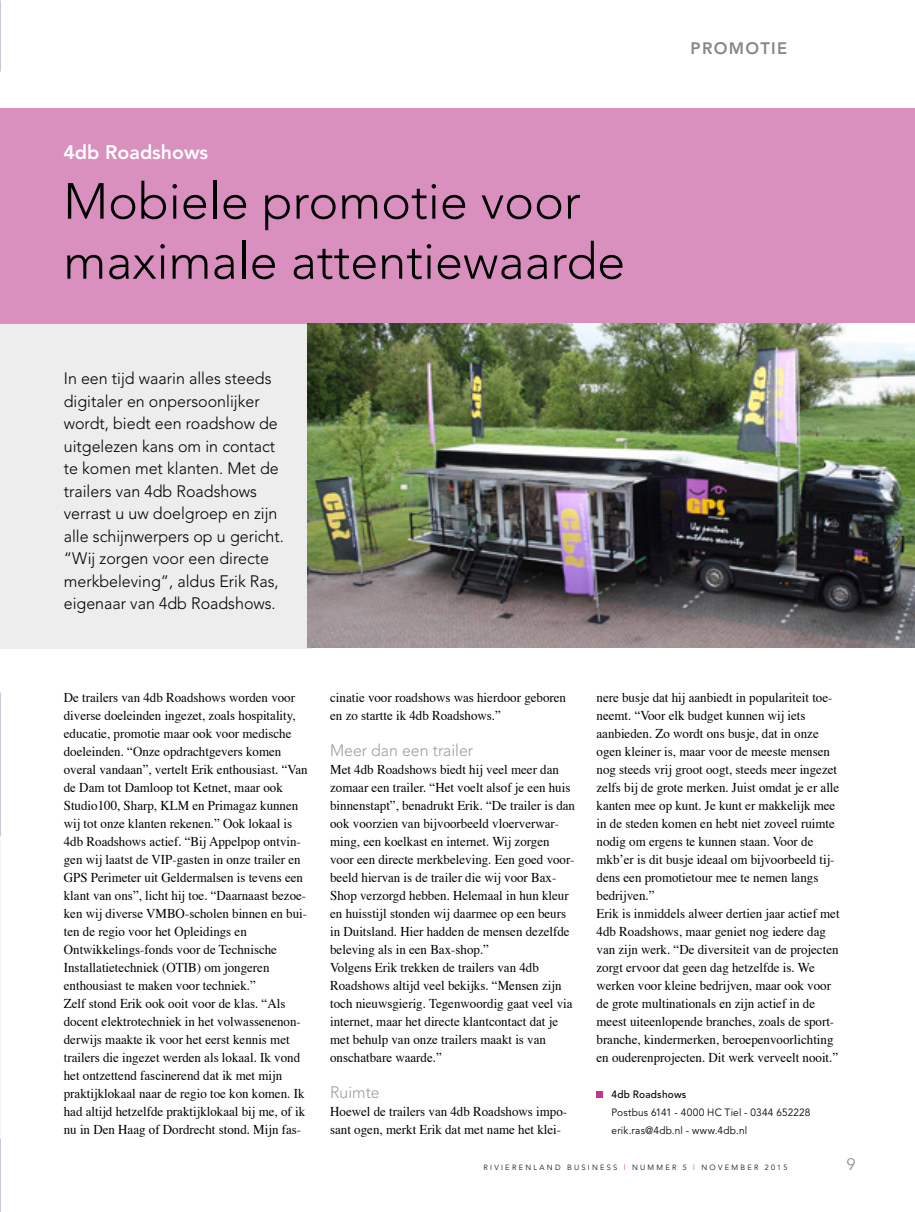
<style>
.page{position:relative;width:915px;height:1212px;background:#fff}
.page>*{position:absolute;margin:0;border:0;box-sizing:border-box;transform-origin:0 0}
.t1{font:300 50.25px/60px "Avenir";color:#000}
.t2{font:800 19.5px "Avenir";color:#fff}
.t3{font:300 16.5px/22.5px "Avenir";color:#000}
.t4{font:300 16.5px "Avenir";color:#9d9d9c;scale:.96 1}
.t5{font:800 16.5px "Avenir";letter-spacing:.08em;color:#878787}
.t6{font:300 16.5px "Avenir";color:#878787}
.t7{font:13.5px/18px "Times";color:#000;scale:.96 1}
.t8{font:10.5px/18px "Avenir";letter-spacing:.02em;color:#000;scale:.96 1}
.t9{font:500 10.5px "Avenir";letter-spacing:.025em;color:#000;scale:.96 1}
.t10{font:300 7.5px "Avenir";letter-spacing:.3em;color:#000}
.s1{color:#d40f14}
</style>
<div class="page">
<div style="left:0;top:108px;width:914px;height:216px;background:#da90be"></div>
<svg style="left:596px;top:1092px;width:6px;height:6px"></svg>
<div style="left:0;top:324px;width:312px;height:324px;background:#ededed"></div>
<img style="left:308px;top:323px;width:606px;height:324px">
<h2 class="t2" style="left:63px;top:140px;width:146px">4db Roadshows</h2>
<h1 class="t1" style="left:63px;top:171px;width:563px">Mobiele promotie voor maximale attentiewaarde</h1>
<p class="t3" style="left:64px;top:367px;width:221px">In een tijd waarin alles steeds digitaler en onpersoonlijker wordt, biedt een roadshow de uitgelezen kans om in contact te komen met klanten. Met de trailers van 4db Roadshows verrast u uw doelgroep en zijn alle schijnwerpers op u gericht. “Wij zorgen voor een directe merkbeleving”, aldus Erik Ras, eigenaar van 4db Roadshows.</p>
<p class="t5" style="left:690px;top:39px;width:98px">PROMOTIE</p>
<p class="t7" style="left:64px;top:687px;width:255px">De trailers van 4db Roadshows worden voor diverse doeleinden ingezet, zoals hospitality, educatie, promotie maar ook voor medische doeleinden. “Onze opdrachtgevers komen overal vandaan”, vertelt Erik enthousiast. “Van de Dam tot Damloop tot Ketnet, maar ook Studio100, Sharp, KLM en Primagaz kunnen wij tot onze klanten rekenen.” Ook lokaal is 4db Roadshows actief. “Bij Appelpop ontvin&shy;gen wij laatst de VIP-gasten in onze trailer en GPS Perimeter uit Geldermalsen is tevens een klant van ons”, licht hij toe. “Daarnaast bezoe&shy;ken wij diverse VMBO-scholen binnen en bui&shy;ten de regio voor het Opleidings en Ontwikkelings-fonds voor de Technische Installatietechniek (OTIB) om jongeren enthousiast te maken voor techniek.”<br>Zelf stond Erik ook ooit voor de klas. “Als docent elektrotechniek in het volwassenenon&shy;derwijs maakte ik voor het eerst kennis met trailers die ingezet werden als lokaal. Ik vond het ontzettend fascinerend dat ik met mijn praktijklokaal naar de regio toe kon komen. Ik had altijd hetzelfde praktijklokaal bij me, of ik nu in Den Haag of Dordrecht stond. Mijn fas-</p>
<p class="t7" style="left:330px;top:687px;width:247px">cinatie voor roadshows was hierdoor geboren en zo startte ik 4db Roadshows.”</p>
<p class="t7" style="left:596px;top:687px;width:255px">nere busje dat hij aanbiedt in populariteit toe&shy;neemt. “Voor elk budget kunnen wij iets aanbieden. Zo wordt ons busje, dat in onze ogen kleiner is, maar voor de meeste mensen nog steeds vrij groot oogt, steeds meer ingezet zelfs bij de grote merken. Juist omdat je er alle kanten mee op kunt. Je kunt er makkelijk mee in de steden komen en hebt niet zoveel ruimte nodig om ergens te kunnen staan. Voor de mkb’er is dit busje ideaal om bijvoorbeeld tij&shy;dens een promotietour mee te nemen langs bedrijven.”<br>Erik is inmiddels alweer dertien jaar actief met 4db Roadshows, maar geniet nog iedere dag van zijn werk. “De diversiteit van de projecten zorgt ervoor dat geen dag hetzelfde is. We werken voor kleine bedrijven, maar ook voor de grote multinationals en zijn actief in de meest uiteenlopende branches, zoals de sport&shy;branche, kindermerken, beroepenvoorlichting en ouderenprojecten. Dit werk verveelt nooit.”</p>
<p class="t9" style="left:611px;top:1088px;width:79px">4db Roadshows</p>
<p class="t8" style="left:611px;top:1104px;width:209px">Postbus 6141 - 4000 HC Tiel - 0344 652228 erik.ras@4db.nl - www.4db.nl</p>
<p class="t10" style="left:483px;top:1163px;width:305px">RIVIERENLAND BUSINESS <span class="s1">|</span> NUMMER 5 <span class="s1">|</span> NOVEMBER 2015</p>
<p class="t6" style="left:846px;top:1155px;width:10px">9</p>
<p class="t4" style="left:330px;top:741px;width:150px">Meer dan een trailer</p>
<p class="t7" style="left:330px;top:759px;width:256px">Met 4db Roadshows biedt hij veel meer dan zomaar een trailer. “Het voelt alsof je een huis binnenstapt”, benadrukt Erik. “De trailer is dan ook voorzien van bijvoorbeeld vloerverwar&shy;ming, een koelkast en internet. Wij zorgen voor een directe merkbeleving. Een goed voor&shy;beeld hiervan is de trailer die wij voor Bax-Shop verzorgd hebben. Helemaal in hun kleur en huisstijl stonden wij daarmee op een beurs in Duitsland. Hier hadden de mensen dezelfde beleving als in een Bax-shop.”<br>Volgens Erik trekken de trailers van 4db Roadshows altijd veel bekijks. “Mensen zijn toch nieuwsgierig. Tegenwoordig gaat veel via internet, maar het directe klantcontact dat je met behulp van onze trailers maakt is van onschatbare waarde.”</p>
<p class="t4" style="left:330px;top:1083px;width:53px">Ruimte</p>
<p class="t7" style="left:330px;top:1101px;width:248px">Hoewel de trailers van 4db Roadshows impo&shy;sant ogen, merkt Erik dat met name het klei-</p>
</div>
